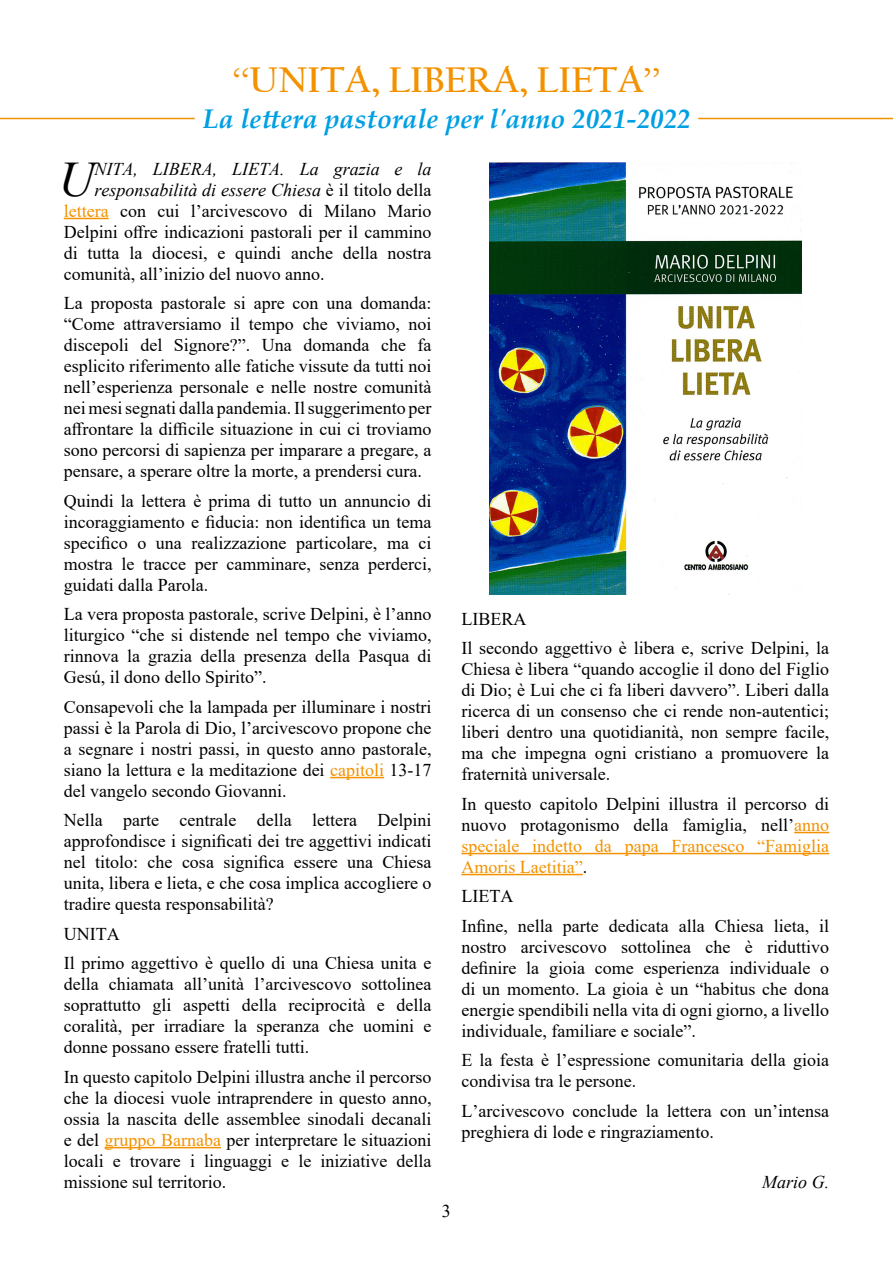
<style>
.page{position:relative;width:893px;height:1263px;background:#fff}
.page>*{position:absolute;margin:0;border:0;box-sizing:border-box;transform-origin:0 0}
.t1{font:italic 49.65px "Times New Roman";color:#000}
.t2{font:700 37.5px "Californian FB";color:#f39200}
.t3{font:italic 700 27px "Palatino Linotype";color:#009fe3}
.t4{font:18px/21px "Times New Roman";color:#000;text-align:justify}
.t5{font:italic 18px "Times New Roman";color:#000}
.s1{font-family:"Garamond";font-weight:400}
.s2{font-style:normal}
.s3{color:#f39200}
</style>
<div class="page">
<hr style="left:698px;top:118px;width:195px;height:1px;background:#f39200">
<hr style="left:0;top:118px;width:195px;height:1px;background:#f39200">
<img style="left:489px;top:162px;width:312px;height:432px">
<hr style="left:64px;top:218px;width:45px;height:1px;background:#f39200">
<hr style="left:330px;top:777px;width:54px;height:1px;background:#f39200">
<hr style="left:105px;top:1147px;width:116px;height:1px;background:#f39200">
<hr style="left:794px;top:832px;width:35px;height:1px;background:#f39200">
<hr style="left:461px;top:853px;width:368px;height:1px;background:#f39200">
<hr style="left:461px;top:874px;width:122px;height:1px;background:#f39200">
<h2 class="t2" style="left:233px;top:58px;width:429px"><span class="s1">“</span>UNITA, LIBERA, LIETA<span class="s1">”</span></h2>
<h3 class="t3" style="left:202px;top:99px;width:490px">La lettera pastorale per l'anno 2021-2022</h3>
<p class="t5" style="left:94px;top:156px;width:339px">NITA, LIBERA, LIETA. La grazia e la</p>
<p class="t5" style="left:94px;top:177px;width:339px">responsabilità di essere Chiesa <span class="s2">è il titolo della</span></p>
<p class="t4" style="left:64px;top:199px;width:369px"><span class="s3">lettera</span> con cui l’arcivescovo di Milano Mario</p>
<p class="t4" style="left:64px;top:220px;width:369px">Delpini offre indicazioni pastorali per il cammino</p>
<p class="t4" style="left:64px;top:241px;width:369px">di tutta la diocesi, e quindi anche della nostra</p>
<p class="t4" style="left:64px;top:262px;width:262px">comunità, all’inizio del nuovo anno.</p>
<p class="t4" style="left:64px;top:292px;width:369px">La proposta pastorale si apre con una domanda: “Come attraversiamo il tempo che viviamo, noi discepoli del Signore?”. Una domanda che fa esplicito riferimento alle fatiche vissute da tutti noi nell’esperienza personale e nelle nostre comunità nei mesi segnati dalla pandemia. Il suggerimento per affrontare la difficile situazione in cui ci troviamo sono percorsi di sapienza per imparare a pregare, a pensare, a sperare oltre la morte, a prendersi cura.</p>
<p class="t4" style="left:64px;top:489px;width:369px">Quindi la lettera è prima di tutto un annuncio di incoraggiamento e fiducia: non identifica un tema specifico o una realizzazione particolare, ma ci mostra le tracce per camminare, senza perderci, guidati dalla Parola.</p>
<p class="t4" style="left:64px;top:603px;width:369px">La vera proposta pastorale, scrive Delpini, è l’anno liturgico “che si distende nel tempo che viviamo, rinnova la grazia della presenza della Pasqua di Gesú, il dono dello Spirito”.</p>
<p class="t4" style="left:64px;top:696px;width:369px">Consapevoli che la lampada per illuminare i nostri passi è la Parola di Dio, l’arcivescovo propone che a segnare i nostri passi, in questo anno pastorale, siano la lettura e la meditazione dei <span class="s3">capitoli</span> 13-17 del vangelo secondo Giovanni.</p>
<p class="t4" style="left:64px;top:809px;width:369px">Nella parte centrale della lettera Delpini approfondisce i significati dei tre aggettivi indicati nel titolo: che cosa significa essere una Chiesa unita, libera e lieta, e che cosa implica accogliere o tradire questa responsabilità?</p>
<p class="t4" style="left:64px;top:918px;width:369px;line-height:29.5px">UNITA<br>Il primo aggettivo è quello di una Chiesa unita e</p>
<p class="t4" style="left:64px;top:973px;width:369px">della chiamata all’unità l’arcivescovo sottolinea soprattutto gli aspetti della reciprocità e della coralità, per irradiare la speranza che uomini e donne possano essere fratelli tutti.</p>
<p class="t4" style="left:64px;top:1066px;width:369px">In questo capitolo Delpini illustra anche il percorso che la diocesi vuole intraprendere in questo anno, ossia la nascita delle assemblee sinodali decanali e del <span class="s3">gruppo Barnaba</span> per interpretare le situazioni locali e trovare i linguaggi e le iniziative della missione sul territorio.</p>
<h1 class="t1" style="left:58px;top:145px;width:37px">U</h1>
<p class="t4" style="left:442px;top:1200px;width:10px">3</p>
<p class="t4" style="left:461px;top:603px;width:369px;line-height:29.5px">LIBERA<br>Il secondo aggettivo è libera e, scrive Delpini, la</p>
<p class="t4" style="left:461px;top:658px;width:369px">Chiesa è libera “quando accoglie il dono del Figlio di Dio; è Lui che ci fa liberi davvero”. Liberi dalla ricerca di un consenso che ci rende non-autentici; liberi dentro una quotidianità, non sempre facile, ma che impegna ogni cristiano a promuovere la fraternità universale.</p>
<p class="t4" style="left:461px;top:792px;width:369px">In questo capitolo Delpini illustra il percorso di nuovo protagonismo della famiglia, nell’<span class="s3">anno speciale indetto da papa Francesco “Famiglia Amoris Laetitia”</span>.</p>
<p class="t4" style="left:461px;top:881px;width:369px;line-height:29.5px">LIETA<br>Infine, nella parte dedicata alla Chiesa lieta, il</p>
<p class="t4" style="left:461px;top:935px;width:369px">nostro arcivescovo sottolinea che è riduttivo definire la gioia come esperienza individuale o di un momento. La gioia è un “habitus che dona energie spendibili nella vita di ogni giorno, a livello individuale, familiare e sociale”.</p>
<p class="t4" style="left:461px;top:1049px;width:369px">E la festa è l’espressione comunitaria della gioia condivisa tra le persone.</p>
<p class="t4" style="left:461px;top:1099px;width:369px">L’arcivescovo conclude la lettera con un’intensa preghiera di lode e ringraziamento.</p>
<p class="t5" style="left:762px;top:1170px;width:68px">Mario G.</p>
</div>
